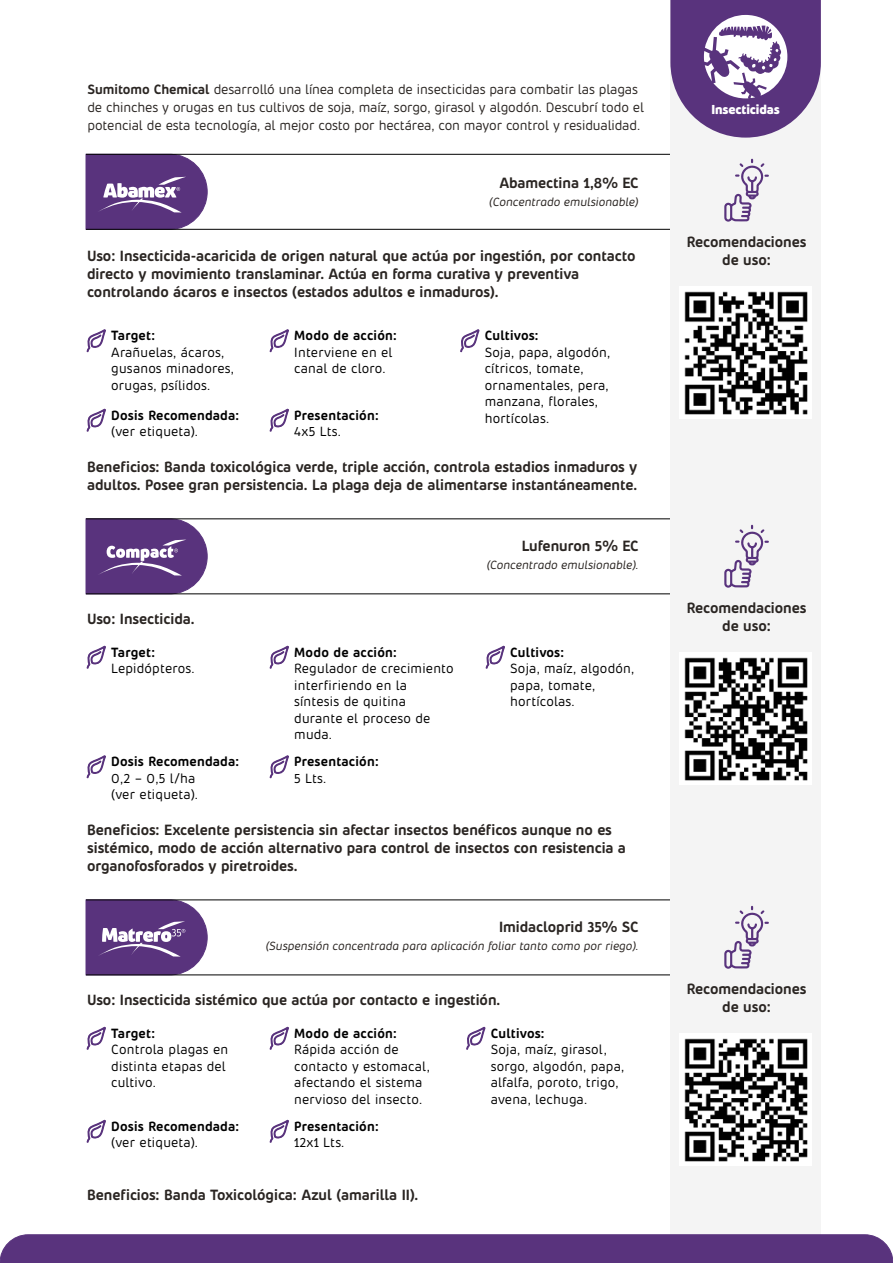
<style>
.page{position:relative;width:893px;height:1263px;background:#fff}
.page>*{position:absolute;margin:0;border:0;box-sizing:border-box;transform-origin:0 0}
.t1{font:600 15px/18px "Pusia";letter-spacing:-.005em;color:#2a2522}
.t2{font:13.65px/18px "Pusia";letter-spacing:-.005em;color:#2a2522}
.t3{font:13.5px/16.5px "Pusia";letter-spacing:.015em;color:#000}
.t4{font:600 13.5px "Pusia";letter-spacing:.015em;color:#000}
.t5{font:700 13.05px "Pusia";letter-spacing:-.01em;color:#fff}
.t6{font:italic 12px "Pusia";letter-spacing:-.005em;color:#2a2522}
.s1{font-weight:600}
</style>
<div class="page">
<hr style="left:86px;top:899px;width:584px;height:1px;background:#000">
<hr style="left:86px;top:974px;width:584px;height:1px;background:#000">
<hr style="left:86px;top:518px;width:584px;height:1px;background:#000">
<hr style="left:86px;top:593px;width:584px;height:1px;background:#000">
<hr style="left:86px;top:154px;width:584px;height:1px;background:#000">
<hr style="left:86px;top:229px;width:584px;height:1px;background:#000">
<div style="left:670px;top:0;width:151px;height:1263px;background:#f4f4f4"></div>
<svg style="left:269px;top:329px;width:20px;height:24px"></svg>
<svg style="left:85px;top:154px;width:123px;height:76px;background:#71528e"></svg>
<svg style="left:460px;top:329px;width:20px;height:24px"></svg>
<svg style="left:86px;top:408px;width:20px;height:24px"></svg>
<svg style="left:269px;top:408px;width:20px;height:24px"></svg>
<img style="left:680px;top:286px;width:131px;height:132px">
<img style="left:680px;top:652px;width:131px;height:132px">
<img style="left:680px;top:1033px;width:131px;height:132px">
<svg style="left:86px;top:329px;width:20px;height:24px"></svg>
<svg style="left:85px;top:518px;width:123px;height:77px;background:#6f4f8d"></svg>
<svg style="left:269px;top:645px;width:20px;height:24px"></svg>
<svg style="left:485px;top:645px;width:20px;height:24px"></svg>
<svg style="left:86px;top:755px;width:20px;height:24px"></svg>
<svg style="left:269px;top:755px;width:20px;height:24px"></svg>
<svg style="left:86px;top:645px;width:20px;height:24px"></svg>
<svg style="left:269px;top:1026px;width:20px;height:24px"></svg>
<svg style="left:466px;top:1026px;width:20px;height:24px"></svg>
<svg style="left:86px;top:1119px;width:20px;height:24px"></svg>
<svg style="left:269px;top:1119px;width:20px;height:24px"></svg>
<svg style="left:86px;top:1026px;width:20px;height:24px"></svg>
<svg style="left:85px;top:899px;width:123px;height:77px;background:#71528e"></svg>
<svg style="left:724px;top:159px;width:45px;height:63px"></svg>
<svg style="left:724px;top:525px;width:45px;height:63px"></svg>
<svg style="left:724px;top:906px;width:45px;height:63px"></svg>
<div style="left:0;top:1234px;width:893px;height:29px;background:#59337d"></div>
<svg style="left:670px;top:0;width:151px;height:138px"></svg>
<p class="t2" style="left:87px;top:80px;width:558px"><span class="s1">Sumitomo Chemical</span> desarrolló una línea completa de insecticidas para combatir las plagas de chinches y orugas en tus cultivos de soja, maíz, sorgo, girasol y algodón. Descubrí todo el potencial de esta tecnología, al mejor costo por hectárea, con mayor control y residualidad.</p>
<p class="t1" style="left:499px;top:173px;width:141px">Abamectina 1,8% EC</p>
<p class="t6" style="left:489px;top:193px;width:151px">(Concentrado emulsionable)</p>
<p class="t5" style="left:711px;top:100px;width:70px">Insecticidas</p>
<p class="t1" style="left:687px;top:232px;width:121px">Recomendaciones</p>
<p class="t1" style="left:87px;top:246px;width:550px">Uso: Insecticida-acaricida de origen natural que actúa por ingestión, por contacto</p>
<p class="t1" style="left:722px;top:250px;width:50px">de uso:</p>
<p class="t1" style="left:87px;top:264px;width:493px">directo y movimiento translaminar. Actúa en forma curativa y preventiva controlando ácaros e insectos (estados adultos e inmaduros).</p>
<p class="t4" style="left:485px;top:326px;width:55px">Cultivos:</p>
<p class="t3" style="left:485px;top:343px;width:127px">Soja, papa, algodón, cítricos, tomate, ornamentales, pera, manzana, florales,</p>
<p class="t4" style="left:111px;top:405px;width:129px">Dosis Recomendada:</p>
<p class="t3" style="left:485px;top:409px;width:66px">hortícolas.</p>
<p class="t3" style="left:111px;top:423px;width:88px">(ver etiqueta).</p>
<p class="t4" style="left:294px;top:326px;width:104px">Modo de acción:</p>
<p class="t3" style="left:294px;top:343px;width:100px">Interviene en el canal de cloro.</p>
<p class="t4" style="left:111px;top:326px;width:45px">Target:</p>
<p class="t3" style="left:111px;top:343px;width:124px">Arañuelas, ácaros, gusanos minadores, orugas, psílidos.</p>
<p class="t4" style="left:294px;top:405px;width:86px">Presentación:</p>
<p class="t3" style="left:294px;top:423px;width:48px">4x5 Lts.</p>
<p class="t1" style="left:87px;top:457px;width:552px">Beneficios: Banda toxicológica verde, triple acción, controla estadios inmaduros y adultos. Posee gran persistencia. La plaga deja de alimentarse instantáneamente.</p>
<p class="t1" style="left:87px;top:609px;width:109px">Uso: Insecticida.</p>
<p class="t4" style="left:111px;top:642px;width:45px">Target:</p>
<p class="t3" style="left:111px;top:660px;width:85px">Lepidópteros.</p>
<p class="t4" style="left:111px;top:752px;width:129px">Dosis Recomendada:</p>
<p class="t3" style="left:111px;top:769px;width:88px">0,2 – 0,5 l/ha (ver etiqueta).</p>
<p class="t4" style="left:294px;top:642px;width:104px">Modo de acción:</p>
<p class="t3" style="left:294px;top:660px;width:161px">Regulador de crecimiento interfiriendo en la síntesis de quitina durante el proceso de muda.</p>
<p class="t4" style="left:294px;top:752px;width:86px">Presentación:</p>
<p class="t3" style="left:294px;top:769px;width:34px">5 Lts.</p>
<p class="t1" style="left:522px;top:536px;width:119px">Lufenuron 5% EC</p>
<p class="t6" style="left:487px;top:556px;width:154px">(Concentrado emulsionable).</p>
<p class="t4" style="left:510px;top:642px;width:55px">Cultivos:</p>
<p class="t3" style="left:510px;top:660px;width:126px">Soja, maíz, algodón, papa, tomate, hortícolas.</p>
<p class="t1" style="left:87px;top:820px;width:540px">Beneficios: Excelente persistencia sin afectar insectos benéficos aunque no es sistémico, modo de acción alternativo para control de insectos con resistencia a organofosforados y piretroides.</p>
<p class="t1" style="left:499px;top:917px;width:141px">Imidacloprid 35% SC</p>
<p class="t6" style="left:266px;top:937px;width:374px">(Suspensión concentrada para aplicación foliar tanto como por riego).</p>
<p class="t1" style="left:87px;top:990px;width:415px">Uso: Insecticida sistémico que actúa por contacto e ingestión.</p>
<p class="t4" style="left:491px;top:1023px;width:55px">Cultivos:</p>
<p class="t3" style="left:491px;top:1041px;width:135px">Soja, maíz, girasol, sorgo, algodón, papa, alfalfa, poroto, trigo, avena, lechuga.</p>
<p class="t4" style="left:111px;top:1116px;width:129px">Dosis Recomendada:</p>
<p class="t3" style="left:111px;top:1134px;width:88px">(ver etiqueta).</p>
<p class="t4" style="left:294px;top:1023px;width:104px">Modo de acción:</p>
<p class="t3" style="left:294px;top:1041px;width:137px">Rápida acción de contacto y estomacal, afectando el sistema nervioso del insecto.</p>
<p class="t4" style="left:111px;top:1023px;width:45px">Target:</p>
<p class="t3" style="left:111px;top:1041px;width:119px">Controla plagas en distinta etapas del cultivo.</p>
<p class="t4" style="left:294px;top:1116px;width:86px">Presentación:</p>
<p class="t3" style="left:294px;top:1134px;width:52px">12x1 Lts.</p>
<p class="t1" style="left:87px;top:1185px;width:333px">Beneficios: Banda Toxicológica: Azul (amarilla II).</p>
<p class="t1" style="left:687px;top:598px;width:121px;text-align:center">Recomendaciones de uso:</p>
<p class="t1" style="left:687px;top:979px;width:121px;text-align:center">Recomendaciones de uso:</p>
</div>
